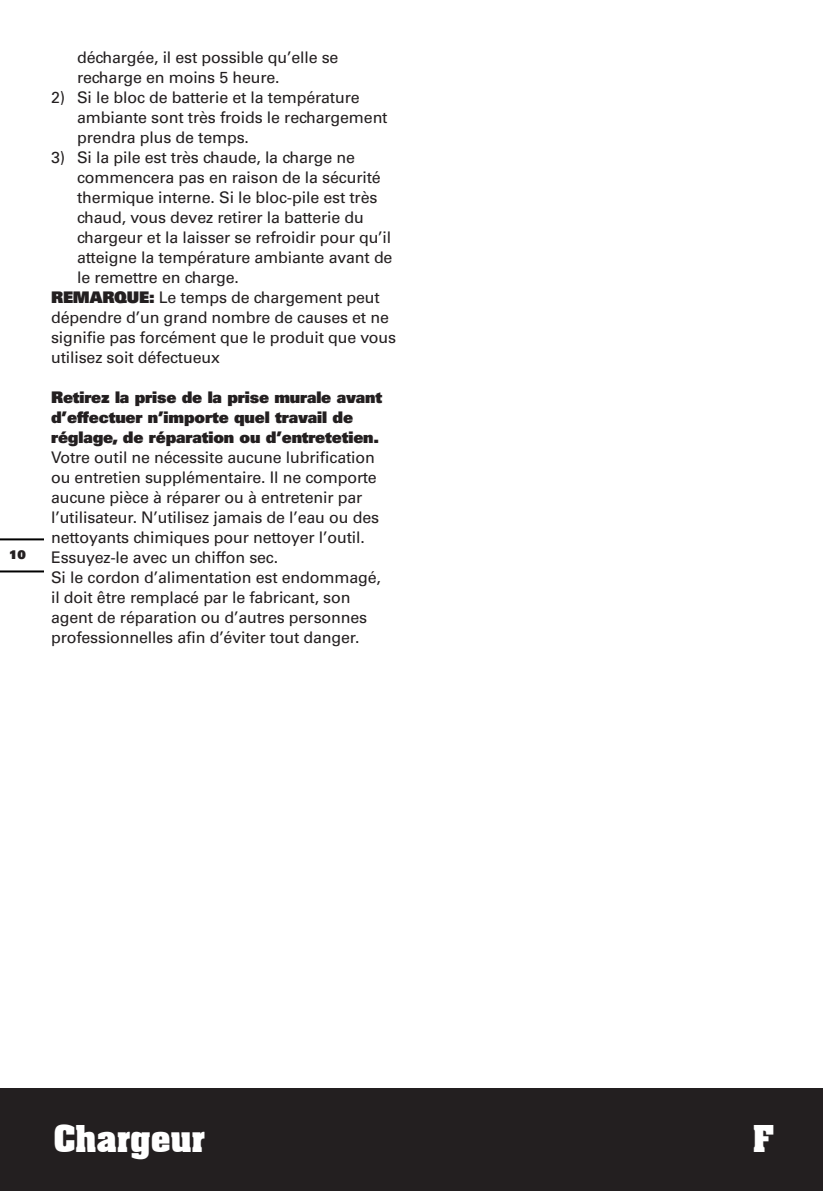
<style>
.page{position:relative;width:823px;height:1191px;background:#fff}
.page>*{position:absolute;margin:0;border:0;box-sizing:border-box;transform-origin:0 0}
.t1{font:700 36px "Aachen BT";letter-spacing:-.025em;color:#fff}
.t2{font:16px/20px "Univers";letter-spacing:-.01em;color:#231f20}
.t3{font:900 16px/20px "Univers";letter-spacing:-.01em;color:#231f20}
.t4{font:900 12px "Univers";color:#231f20}
.s1{font-weight:900}
</style>
<div class="page">
<div style="left:0;top:1089px;width:822px;height:102px;background:#231f20"></div>
<hr style="left:0;top:570px;width:43px;height:2px;background:#000">
<hr style="left:0;top:538px;width:43px;height:2px;background:#000">
<p class="t4" style="left:9px;top:546px;width:18px">10</p>
<p class="t2" style="left:77px;top:47px;width:263px">déchargée, il est possible qu’elle se recharge en moins 5 heure.</p>
<p class="t2" style="left:77px;top:87px;width:312px;text-indent:-26px">2) Si le bloc de batterie et la température ambiante sont très froids le rechargement prendra plus de temps.</p>
<p class="t2" style="left:51px;top:147px;width:305px">3) Si la pile est très chaude, la charge ne</p>
<p class="t2" style="left:77px;top:167px;width:305px">commencera pas en raison de la sécurité</p>
<p class="t2" style="left:77px;top:187px;width:302px">thermique interne. Si le bloc-pile est très</p>
<p class="t2" style="left:77px;top:207px;width:288px">chaud, vous devez retirer la batterie du</p>
<p class="t2" style="left:77px;top:227px;width:315px">chargeur et la laisser se refroidir pour qu’il</p>
<p class="t2" style="left:77px;top:247px;width:317px">atteigne la température ambiante avant de</p>
<p class="t2" style="left:77px;top:267px;width:163px">le remettre en charge.</p>
<p class="t2" style="left:51px;top:287px;width:330px"><span class="s1">REMARQUE:</span> Le temps de chargement peut</p>
<p class="t2" style="left:51px;top:307px;width:339px">dépendre d’un grand nombre de causes et ne</p>
<p class="t2" style="left:51px;top:327px;width:346px">signifie pas forcément que le produit que vous</p>
<p class="t2" style="left:51px;top:347px;width:170px">utilisez soit défectueux</p>
<p class="t3" style="left:51px;top:387px;width:332px">Retirez la prise de la prise murale avant d’effectuer n’importe quel travail de réglage, de réparation ou d’entretetien.</p>
<p class="t2" style="left:51px;top:447px;width:331px">Votre outil ne nécessite aucune lubrification ou entretien supplémentaire. Il ne comporte aucune pièce à réparer ou à entretenir par l’utilisateur. N’utilisez jamais de l’eau ou des nettoyants chimiques pour nettoyer l’outil.<br>Essuyez-le avec un chiffon sec.<br>Si le cordon d’alimentation est endommagé, il doit être remplacé par le fabricant, son agent de réparation ou d’autres personnes professionnelles afin d’éviter tout danger.</p>
<h1 class="t1" style="left:53px;top:1116px;width:154px">Chargeur</h1>
<h1 class="t1" style="left:752px;top:1116px;width:23px">F</h1>
</div>
